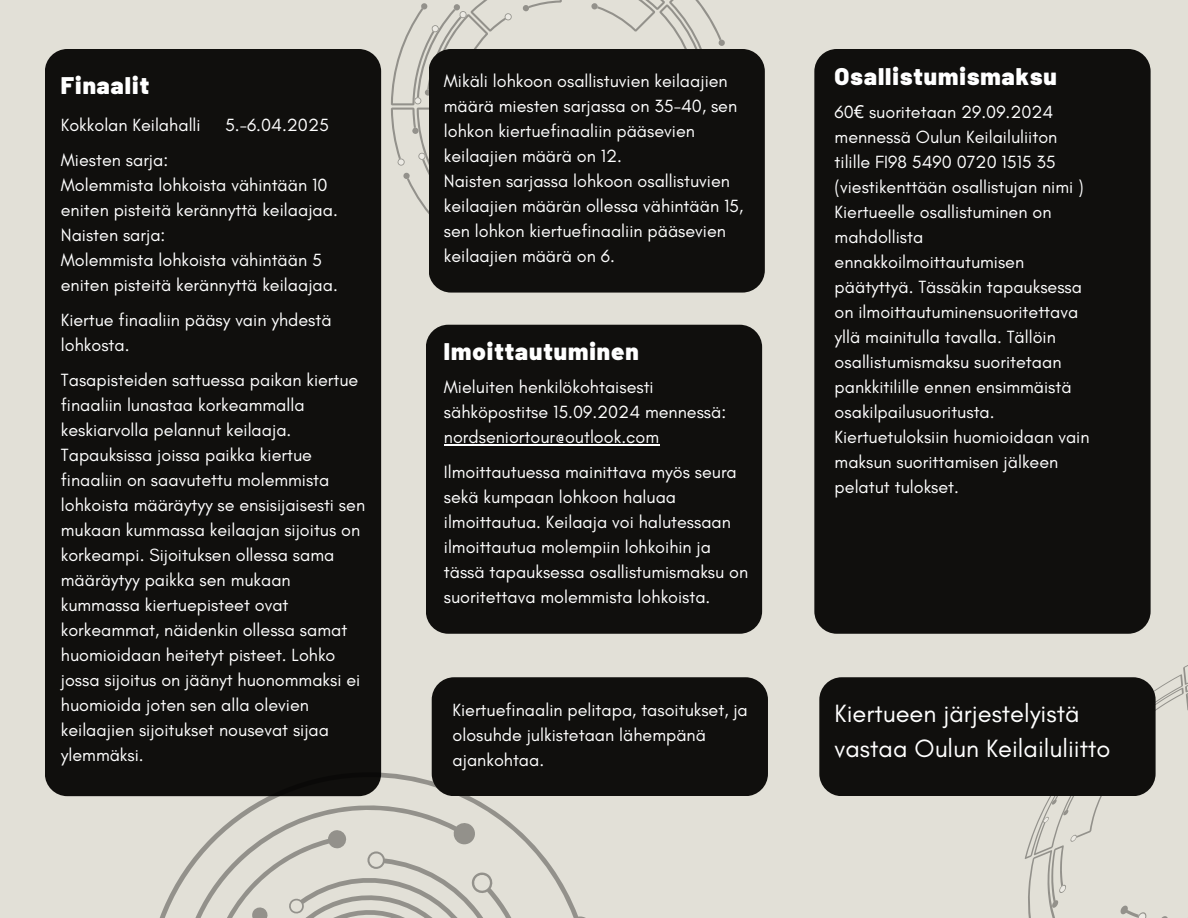
<style>
.page{position:relative;width:1188px;height:918px;background:#e2e0d7}
.page>*{position:absolute;margin:0;border:0;box-sizing:border-box;transform-origin:0 0}
.t1{font:25.5px/34.8px "Glacial Indifference";color:#fff}
.t2{font:900 24px "Barlow";letter-spacing:.045em;color:#fff}
.t3{font:18px/25px "Glacial Indifference";color:#fff}
.s1{font-family:"Noto Sans"}
</style>
<div class="page">
<svg style="left:391px;top:0;width:358px;height:289px"></svg>
<div style="left:429px;top:49px;width:335px;height:244px;background:#100f0d;border-radius:22px"></div>
<svg style="left:1025px;top:665px;width:163px;height:253px"></svg>
<div style="left:45px;top:49px;width:336px;height:747px;background:#100f0d;border-radius:22px"></div>
<svg style="left:146px;top:772px;width:440px;height:146px"></svg>
<div style="left:814px;top:49px;width:337px;height:585px;background:#100f0d;border-radius:22px"></div>
<div style="left:432px;top:677px;width:336px;height:119px;background:#100f0d;border-radius:22px"></div>
<div style="left:819px;top:677px;width:337px;height:119px;background:#100f0d;border-radius:22px"></div>
<div style="left:426px;top:325px;width:336px;height:309px;background:#100f0d;border-radius:22px"></div>
<hr style="left:444px;top:444px;width:215px;height:2px;background:#fff">
<p class="t2" style="left:61px;top:70px;width:90px">Finaalit</p>
<p class="t3" style="left:61px;top:112px;width:141px">Kokkolan Keilahalli</p>
<p class="t3" style="left:225px;top:112px;width:105px">5.-6.04.2025</p>
<p class="t3" style="left:61px;top:147px;width:109px">Miesten sarja:</p>
<p class="t3" style="left:61px;top:172px;width:279px">Molemmista lohkoista vähintään 10 eniten pisteitä kerännyttä keilaajaa.</p>
<p class="t3" style="left:61px;top:222px;width:106px">Naisten sarja:</p>
<p class="t3" style="left:61px;top:247px;width:279px">Molemmista lohkoista vähintään 5 eniten pisteitä kerännyttä keilaajaa.</p>
<p class="t3" style="left:61px;top:307px;width:272px">Kiertue finaaliin pääsy vain yhdestä lohkosta.</p>
<p class="t3" style="left:61px;top:367px;width:299px">Tasapisteiden sattuessa paikan kiertue finaaliin lunastaa korkeammalla keskiarvolla pelannut keilaaja.</p>
<p class="t3" style="left:61px;top:442px;width:306px">Tapauksissa joissa paikka kiertue finaaliin on saavutettu molemmista lohkoista määräytyy se ensisijaisesti sen mukaan kummassa keilaajan sijoitus on korkeampi. Sijoituksen ollessa sama määräytyy paikka sen mukaan kummassa kiertuepisteet ovat korkeammat, näidenkin ollessa samat huomioidaan heitetyt pisteet. Lohko jossa sijoitus on jäänyt huonommaksi ei huomioida joten sen alla olevien keilaajien sijoitukset nousevat sijaa ylemmäksi.</p>
<p class="t3" style="left:444px;top:69px;width:295px">Mikäli lohkoon osallistuvien keilaajien määrä miesten sarjassa on 35-40, sen lohkon kiertuefinaaliin pääsevien keilaajien määrä on 12.</p>
<p class="t3" style="left:444px;top:169px;width:301px">Naisten sarjassa lohkoon osallistuvien keilaajien määrän ollessa vähintään 15, sen lohkon kiertuefinaaliin pääsevien keilaajien määrä on 6.</p>
<p class="t2" style="left:444px;top:336px;width:197px">lmoittautuminen</p>
<p class="t3" style="left:444px;top:374px;width:284px">Mieluiten henkilökohtaisesti sähköpostitse 15.09.2024 mennessä: nordseniortour@outlook.com</p>
<p class="t3" style="left:444px;top:459px;width:306px">Ilmoittautuessa mainittava myös seura sekä kumpaan lohkoon haluaa ilmoittautua. Keilaaja voi halutessaan ilmoittautua molempiin lohkoihin ja tässä tapauksessa osallistumismaksu on suoritettava molemmista lohkoista.</p>
<p class="t2" style="left:835px;top:61px;width:224px">Osallistumismaksu</p>
<p class="t3" style="left:835px;top:99px;width:250px">60<span class="s1">€</span> suoritetaan 29.09.2024 mennessä Oulun Keilailuliiton tilille FI98 5490 0720 1515 35 (viestikenttään osallistujan nimi )</p>
<h1 class="t3" style="left:835px;top:199px;width:256px">Kiertueelle osallistuminen on mahdollista ennakkoilmoittautumisen päätyttyä. Tässäkin tapauksessa on ilmoittautuminensuoritettava yllä mainitulla tavalla. Tällöin osallistumismaksu suoritetaan pankkitilille ennen ensimmäistä osakilpailusuoritusta.<br>Kiertuetuloksiin huomioidaan vain maksun suorittamisen jälkeen pelatut tulokset.</h1>
<h1 class="t3" style="left:453px;top:697px;width:297px">Kiertuefinaalin pelitapa, tasoitukset, ja olosuhde julkistetaan lähempänä ajankohtaa.</h1>
<p class="t1" style="left:835px;top:696px;width:277px">Kiertueen järjestelyistä vastaa Oulun Keilailuliitto</p>
</div>
